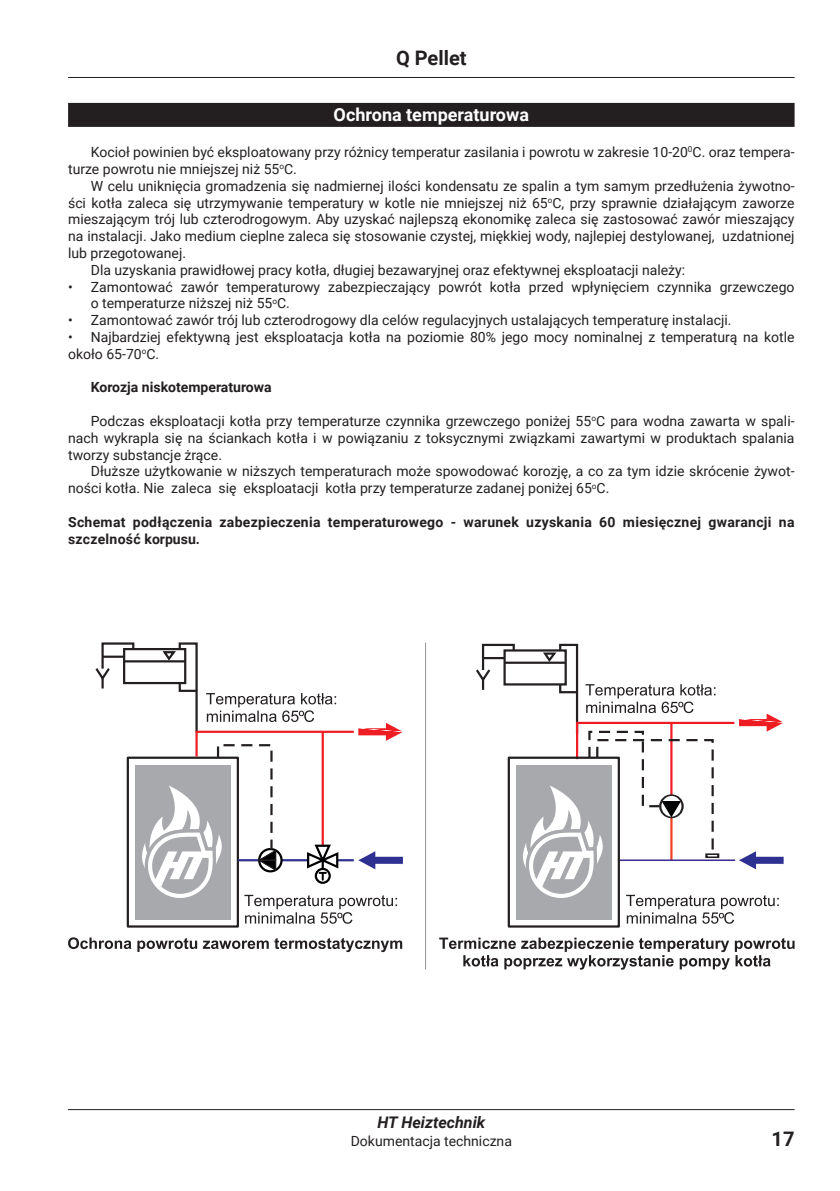
<style>
.page{position:relative;width:840px;height:1191px;background:#fff}
.page>*{position:absolute;margin:0;border:0;box-sizing:border-box;transform-origin:0 0}
.t1{font:700 20px "Roboto";color:#231f20}
.t2{font:700 18px "Roboto";color:#fff}
.t3{font:italic 700 16px "Roboto";color:#231f20}
.t4{font:14px/16.8px "Roboto";color:#231f20}
.t5{font:700 14px/16.8px "Roboto";letter-spacing:.02em;color:#231f20}
.t6{font:700 14px "Roboto";color:#231f20}
</style>
<div class="page">
<hr style="left:68px;top:1109px;width:726px;height:1px;background:#231f20">
<hr style="left:68px;top:77px;width:726px;height:1px;background:#231f20">
<div style="left:68px;top:103px;width:726px;height:24px;background:#231f20"></div>
<svg style="left:68px;top:937px;width:334px;height:15px"></svg>
<svg style="left:439px;top:937px;width:355px;height:32px"></svg>
<svg style="left:95px;top:642px;width:307px;height:281px"></svg>
<svg style="left:476px;top:643px;width:307px;height:280px"></svg>
<hr style="left:425px;top:642px;width:1px;height:327px;background:#939598">
<h1 class="t1" style="left:396px;top:43px;width:72px">Q Pellet</h1>
<p class="t2" style="left:333px;top:102px;width:197px">Ochrona temperaturowa</p>
<p class="t4" style="left:68px;top:143px;width:727px;text-indent:23px">Kocioł powinien być eksploatowany przy różnicy temperatur zasilania i powrotu w zakresie 10-20<sup>0</sup>C. oraz tempera&shy;turze powrotu nie mniejszej niż 55<sup>o</sup>C.</p>
<p class="t4" style="left:91px;top:177px;width:704px">W celu uniknięcia gromadzenia się nadmiernej ilości kondensatu ze spalin a tym samym przedłużenia żywotno-</p>
<p class="t4" style="left:68px;top:194px;width:727px">ści kotła zaleca się utrzymywanie temperatury w kotle nie mniejszej niż 65<sup>o</sup>C, przy sprawnie działającym zaworze</p>
<p class="t4" style="left:68px;top:210px;width:727px">mieszającym trój lub czterodrogowym. Aby uzyskać najlepszą ekonomikę zaleca się zastosować zawór mieszający</p>
<p class="t4" style="left:68px;top:227px;width:727px">na instalacji. Jako medium cieplne zaleca się stosowanie czystej, miękkiej wody, najlepiej destylowanej, uzdatnionej</p>
<p class="t4" style="left:68px;top:244px;width:119px">lub przegotowanej.</p>
<p class="t4" style="left:91px;top:261px;width:595px">Dla uzyskania prawidłowej pracy kotła, długiej bezawaryjnej oraz efektywnej eksploatacji należy:</p>
<p class="t4" style="left:91px;top:278px;width:704px;text-indent:-23px">• Zamontować zawór temperaturowy zabezpieczający powrót kotła przed wpłynięciem czynnika grzewczego o temperaturze niższej niż 55<sup>o</sup>C.</p>
<p class="t4" style="left:68px;top:311px;width:664px">• Zamontować zawór trój lub czterodrogowy dla celów regulacyjnych ustalających temperaturę instalacji.</p>
<p class="t4" style="left:68px;top:328px;width:727px">• Najbardziej efektywną jest eksploatacja kotła na poziomie 80% jego mocy nominalnej z temperaturą na kotle około 65-70<sup>o</sup>C.</p>
<p class="t6" style="left:91px;top:377px;width:182px">Korozja niskotemperaturowa</p>
<p class="t4" style="left:68px;top:412px;width:727px;text-align:justify;text-indent:23px">Podczas eksploatacji kotła przy temperaturze czynnika grzewczego poniżej 55<sup>o</sup>C para wodna zawarta w spali&shy;nach wykrapla się na ściankach kotła i w powiązaniu z toksycznymi związkami zawartymi w produktach spalania tworzy substancje żrące.</p>
<p class="t4" style="left:68px;top:462px;width:727px;text-indent:23px">Dłuższe użytkowanie w niższych temperaturach może spowodować korozję, a co za tym idzie skrócenie żywot&shy;ności kotła. Nie zaleca się eksploatacji kotła przy temperaturze zadanej poniżej 65<sup>o</sup>C.</p>
<p class="t5" style="left:68px;top:513px;width:727px">Schemat podłączenia zabezpieczenia temperaturowego - warunek uzyskania 60 miesięcznej gwarancji na szczelność korpusu.</p>
<p class="t3" style="left:377px;top:1111px;width:109px">HT Heiztechnik</p>
<p class="t4" style="left:350px;top:1132px;width:163px">Dokumentacja techniczna</p>
<h1 class="t1" style="left:771px;top:1124px;width:24px">17</h1>
</div>
